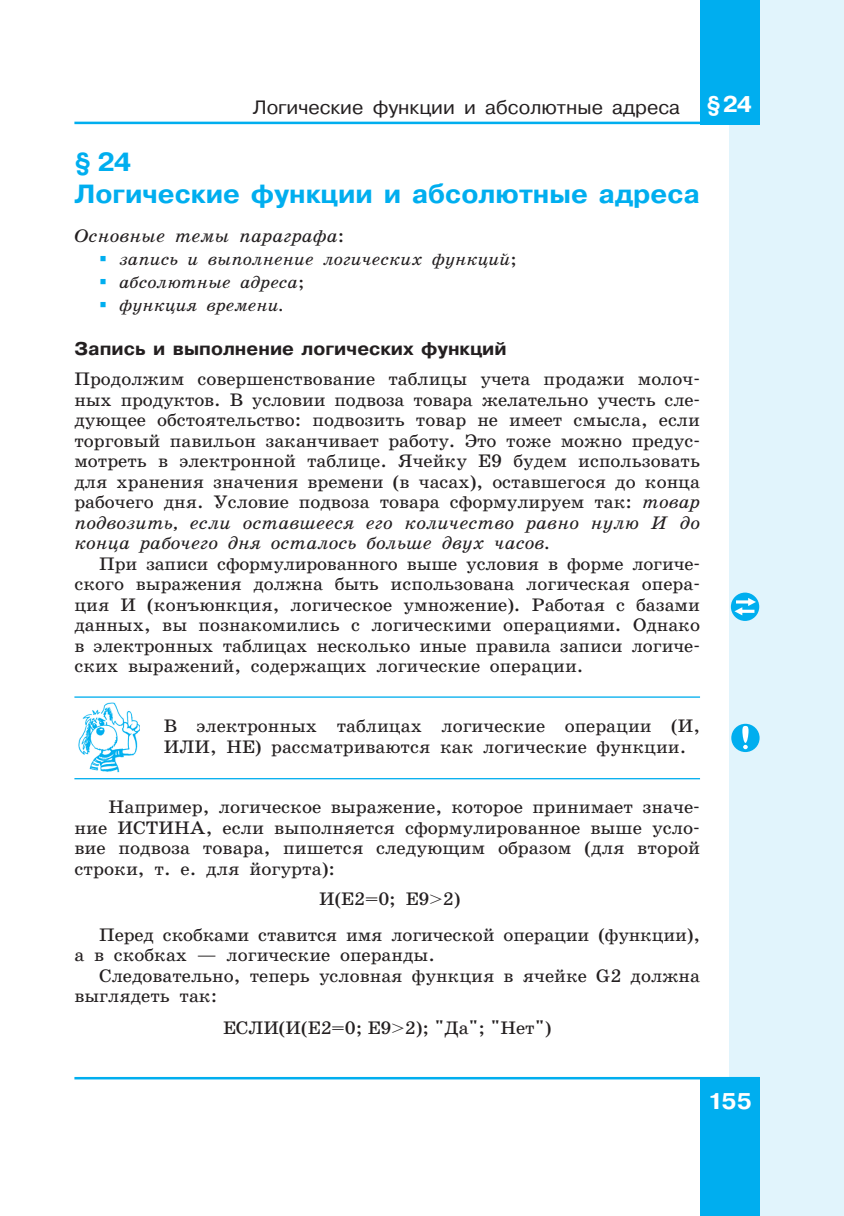
<style>
.page{position:relative;width:844px;height:1216px;background:#fff}
.page>*{position:absolute;margin:0;border:0;box-sizing:border-box;transform-origin:0 0}
.t1{font:700 26.25px/31.5px "Pragmatica C San Pin";color:#00aeef}
.t2{font:700 22.75px "Pragmatica C San Pin";color:#fff}
.t3{font:19.25px "Pragmatica C San Pin";color:#231f20}
.t4{font:18.38px/20.5px "School Book C San Pin";color:#231f20}
.t5{font:italic 18.38px "School Book C San Pin";color:#231f20}
.t6{font:italic 17.5px "School Book C San Pin";color:#231f20}
.s1{font-weight:700;font-size:22.75px;color:#fff}
.s2{font-style:normal}
.s3{color:#00aeef}
.s4{font-family:"Pragmatica C San Pin";font-weight:700}
.s5{font-style:italic}
</style>
<div class="page">
<div style="left:729px;top:0;width:114px;height:1215px;background:#e1f4fc"></div>
<div style="left:699px;top:1077px;width:60px;height:138px;background:#00aeef"></div>
<div style="left:699px;top:0;width:60px;height:124px;background:#00aeef"></div>
<hr style="left:74px;top:122px;width:685px;height:2px;background:#00aeef">
<hr style="left:74px;top:1077px;width:685px;height:2px;background:#00aeef">
<hr style="left:74px;top:696px;width:625px;height:1px;background:#00aeef">
<hr style="left:74px;top:778px;width:625px;height:1px;background:#00aeef">
<svg style="left:730px;top:592px;width:29px;height:29px"></svg>
<svg style="left:734px;top:598px;width:21px;height:17px"></svg>
<img style="left:78px;top:702px;width:62px;height:70px">
<div style="left:731px;top:724px;width:28px;height:28px;background:#00aeef;border-radius:50%"></div>
<svg style="left:742px;top:726px;width:6px;height:23px"></svg>
<p class="t3" style="left:253px;top:100px;width:500px">Логические функции и абсолютные адреса <span class="s1">§ 24</span></p>
<p class="t1" style="left:74px;top:148px;width:627px">§ 24<br>Логические функции и абсолютные адреса</p>
<p class="t5" style="left:74px;top:229px;width:271px">Основные темы параграфа<span class="s2">:</span></p>
<p class="t6" style="left:99px;top:253px;width:419px"><span class="s3">▪</span> запись и выполнение логических функций<span class="s2">;</span></p>
<p class="t6" style="left:99px;top:276px;width:207px"><span class="s3">▪</span> абсолютные адреса<span class="s2">;</span></p>
<p class="t6" style="left:99px;top:299px;width:185px"><span class="s3">▪</span> функция времени.</p>
<p class="t4" style="left:74px;top:335px;width:627px;line-height:30.4px"><span class="s4">Запись и выполнение логических функций<br></span>Продолжим совершенствование таблицы учета продажи молоч-</p>
<p class="t4" style="left:74px;top:391px;width:627px">ных продуктов. В условии подвоза товара желательно учесть сле-</p>
<p class="t4" style="left:74px;top:411px;width:627px">дующее обстоятель ство: подвозить товар не имеет смысла, если</p>
<p class="t4" style="left:74px;top:432px;width:627px">торговый павиль он заканчивает работу. Это тоже можно предус-</p>
<p class="t4" style="left:74px;top:452px;width:627px">мотреть в электронной таблице. Ячейку Е9 будем использовать</p>
<p class="t4" style="left:74px;top:472px;width:627px">для хранения значения времени (в часах), оставшегося до конца</p>
<p class="t4" style="left:74px;top:493px;width:627px">рабочего дня. Условие подвоза товара сформулируем так: <span class="s5">товар</span></p>
<p class="t5" style="left:74px;top:516px;width:627px">подвозить, если оставшееся его количество равно нулю И до</p>
<p class="t5" style="left:74px;top:536px;width:476px">конца рабочего дня осталось боль ше двух часов.</p>
<p class="t4" style="left:99px;top:554px;width:602px">При записи сформулированного выше условия в форме логиче-</p>
<p class="t4" style="left:74px;top:575px;width:627px">ского выражения должна быть использована логическая опера-</p>
<p class="t4" style="left:74px;top:595px;width:627px">ция И (конъюнкция, логическое умножение). Работая с базами</p>
<p class="t4" style="left:74px;top:616px;width:627px">данных, вы познакомились с логическими операциями. Однако</p>
<p class="t4" style="left:74px;top:636px;width:627px">в электронных таблицах несколько иные правила записи логиче-</p>
<p class="t4" style="left:74px;top:657px;width:510px">ских выражений, содержащих логические операции.</p>
<p class="t4" style="left:164px;top:717px;width:537px">В электронных таблицах логические операции (И,<br>ИЛИ, НЕ) рассматриваются как логические функции.</p>
<p class="t4" style="left:74px;top:798px;width:627px;text-align:justify;text-indent:34px">Например, логическое выражение, которое принимает значе&shy;ние ИСТИНА, если выполняется сформулированное выше усло&shy;вие подвоза товара, пишется следующим образом (для второй строки, т. е. для йогурта):</p>
<p class="t4" style="left:99px;top:882px;width:602px;line-height:35.4px;text-indent:220px">И(E2=0; E9&gt;2)<br>Перед скобками ставится имя логической операции (функ ции),</p>
<p class="t4" style="left:74px;top:946px;width:362px">а в скобках — логические операнды.</p>
<p class="t4" style="left:99px;top:966px;width:602px">Следовательно, теперь условная функция в ячейке G2 должна</p>
<p class="t4" style="left:74px;top:987px;width:144px">выглядеть так:</p>
<p class="t4" style="left:223px;top:1018px;width:330px">ЕСЛИ(И(E2=0; E9&gt;2); "Да"; "Нет")</p>
<p class="t2" style="left:707px;top:1093px;width:46px">155</p>
</div>
